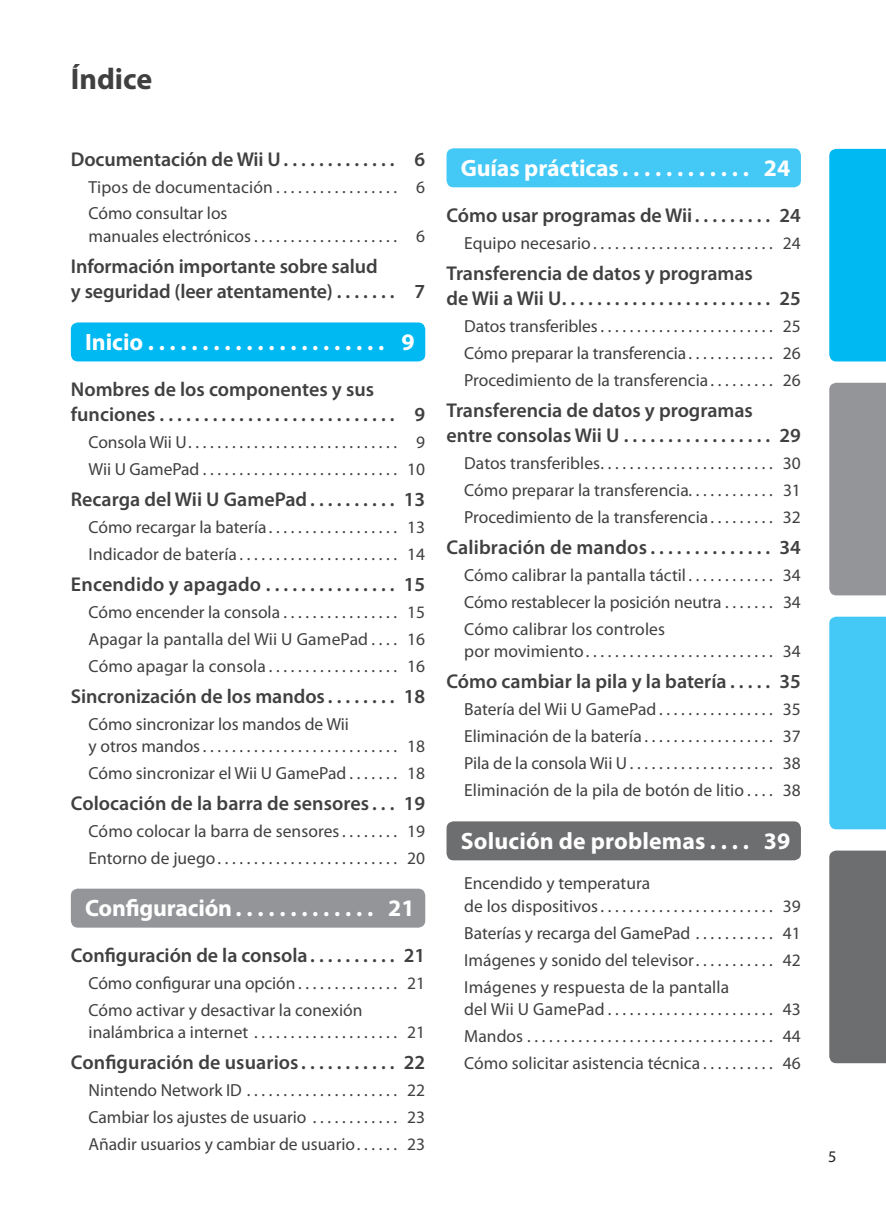
<style>
.page{position:relative;width:886px;height:1205px;background:#fff}
.page>*{position:absolute;margin:0;border:0;box-sizing:border-box;transform-origin:0 0}
.t1{font:700 30px "Myriad Pro";color:#404041}
.t2{font:700 23.75px "Myriad Pro";color:#fff}
.t3{font:600 20px/25px "Myriad Pro";color:#404041}
.t4{font:17.5px/27px "Myriad Pro";color:#404041;text-align:justify}
.t5{font:16.25px "Myriad Pro";color:#231f20}
</style>
<div class="page">
<div style="left:71px;top:322px;width:354px;height:39px;background:#00b9f2;border-radius:7px"></div>
<div style="left:71px;top:888px;width:354px;height:39px;background:#939598;border-radius:7px"></div>
<div style="left:446px;top:148px;width:355px;height:39px;background:#44c8f5;border-radius:7px"></div>
<div style="left:446px;top:821px;width:355px;height:39px;background:#6d6e70;border-radius:7px"></div>
<div style="left:829px;top:149px;width:57px;height:212px;background:#00b9f2"></div>
<div style="left:829px;top:383px;width:57px;height:212px;background:#939598"></div>
<div style="left:829px;top:617px;width:57px;height:212px;background:#44c8f5"></div>
<div style="left:829px;top:850px;width:57px;height:213px;background:#6d6e70"></div>
<h1 class="t1" style="left:71px;top:68px;width:83px">Índice</h1>
<p class="t3" style="left:71px;top:148px;width:356px">Documentación de Wii U . . . . . . . . . . . . . 6</p>
<p class="t4" style="left:89px;top:175px;width:338px">Tipos de documentación . . . . . . . . . . . . . . . . . 6<br>Cómo consultar los</p>
<p class="t4" style="left:89px;top:224px;width:338px">manuales electrónicos .................... 6</p>
<p class="t3" style="left:71px;top:256px;width:356px">Información importante sobre salud<br>y seguridad (leer atentamente) . . . . . . . 7</p>
<h2 class="t2" style="left:85px;top:333px;width:331px">Inicio ...................... 9</h2>
<p class="t3" style="left:71px;top:378px;width:356px">Nombres de los componentes y sus funciones ........................... 9</p>
<p class="t4" style="left:89px;top:430px;width:338px">Consola Wii U ............................. 9<br>Wii U GamePad ........................... 10</p>
<p class="t3" style="left:71px;top:489px;width:356px">Recarga del Wii U GamePad . . . . . . . . . . 13</p>
<p class="t4" style="left:89px;top:515px;width:338px">Cómo recargar la batería . . . . . . . . . . . . . . . . . . 13<br>Indicador de batería ...................... 14</p>
<p class="t3" style="left:71px;top:574px;width:356px">Encendido y apagado ............... 15</p>
<p class="t4" style="left:89px;top:600px;width:338px">Cómo encender la consola . . . . . . . . . . . . . . . . 15<br>Apagar la pantalla del Wii U GamePad . . . . 16<br>Cómo apagar la consola .................. 16</p>
<p class="t3" style="left:71px;top:686px;width:356px">Sincronización de los mandos . . . . . . . . 18</p>
<p class="t4" style="left:89px;top:714px;width:338px;line-height:22.5px">Cómo sincronizar los mandos de Wii<br>y otros mandos ........................... 18</p>
<p class="t4" style="left:89px;top:762px;width:338px">Cómo sincronizar el Wii U GamePad . . . . . . . 18</p>
<p class="t3" style="left:71px;top:793px;width:356px">Colocación de la barra de sensores . . . 19</p>
<p class="t4" style="left:89px;top:820px;width:338px">Cómo colocar la barra de sensores . . . . . . . . 19<br>Entorno de juego ......................... 20</p>
<h2 class="t2" style="left:85px;top:899px;width:331px">Configuración ............. 21</h2>
<p class="t3" style="left:71px;top:945px;width:356px">Configuración de la consola . . . . . . . . . . 21</p>
<p class="t4" style="left:89px;top:971px;width:338px">Cómo configurar una opción . . . . . . . . . . . . . . 21<br>Cómo activar y desactivar la conexión</p>
<p class="t4" style="left:89px;top:1020px;width:338px">inalámbrica a internet .................... 21</p>
<p class="t3" style="left:71px;top:1052px;width:356px">Configuración de usuarios . . . . . . . . . . . 22</p>
<p class="t4" style="left:89px;top:1079px;width:338px">Nintendo Network ID ..................... 22<br>Cambiar los ajustes de usuario . . . . . . . . . . . . 23<br>Añadir usuarios y cambiar de usuario . . . . . . 23</p>
<h2 class="t2" style="left:461px;top:159px;width:331px">Guías prácticas . . . . . . . . . . . . 24</h2>
<p class="t3" style="left:446px;top:204px;width:356px">Cómo usar programas de Wii . . . . . . . . . 24</p>
<p class="t4" style="left:464px;top:231px;width:338px">Equipo necesario ......................... 24</p>
<p class="t3" style="left:446px;top:263px;width:356px">Transferencia de datos y programas<br>de Wii a Wii U ........................ 25</p>
<p class="t4" style="left:464px;top:314px;width:338px">Datos transferibles ........................ 25<br>Cómo preparar la transferencia . . . . . . . . . . . . 26<br>Procedimiento de la transferencia . . . . . . . . . 26</p>
<p class="t3" style="left:446px;top:399px;width:356px">Transferencia de datos y programas entre consolas Wii U ................. 29</p>
<p class="t4" style="left:464px;top:451px;width:338px">Datos transferibles ........................ 30<br>Cómo preparar la transferencia. . . . . . . . . . . . 31<br>Procedimiento de la transferencia . . . . . . . . . 32</p>
<p class="t3" style="left:446px;top:536px;width:356px">Calibración de mandos . . . . . . . . . . . . . . 34</p>
<p class="t4" style="left:464px;top:563px;width:338px">Cómo calibrar la pantalla táctil . . . . . . . . . . . . 34<br>Cómo restablecer la posición neutra . . . . . . . 34<br>Cómo calibrar los controles</p>
<p class="t4" style="left:464px;top:639px;width:338px">por movimiento .......................... 34</p>
<p class="t3" style="left:446px;top:671px;width:356px">Cómo cambiar la pila y la batería . . . . . 35</p>
<p class="t4" style="left:464px;top:697px;width:338px">Batería del Wii U GamePad . . . . . . . . . . . . . . . . 35<br>Eliminación de la batería . . . . . . . . . . . . . . . . . . 37<br>Pila de la consola Wii U .................... 38<br>Eliminación de la pila de botón de litio . . . . 38</p>
<h2 class="t2" style="left:461px;top:832px;width:331px">Solución de problemas . . . . 39</h2>
<p class="t4" style="left:464px;top:874px;width:338px;line-height:22.5px">Encendido y temperatura<br>de los dispositivos ........................ 39</p>
<p class="t4" style="left:464px;top:921px;width:338px">Baterías y recarga del GamePad . . . . . . . . . . . 41<br>Imágenes y sonido del televisor . . . . . . . . . . . 42<br>Imágenes y respuesta de la pantalla</p>
<p class="t4" style="left:464px;top:997px;width:338px">del Wii U GamePad ....................... 43<br>Mandos .................................. 44<br>Cómo solicitar asistencia técnica . . . . . . . . . . 46</p>
<p class="t5" style="left:828px;top:1150px;width:10px">5</p>
</div>
